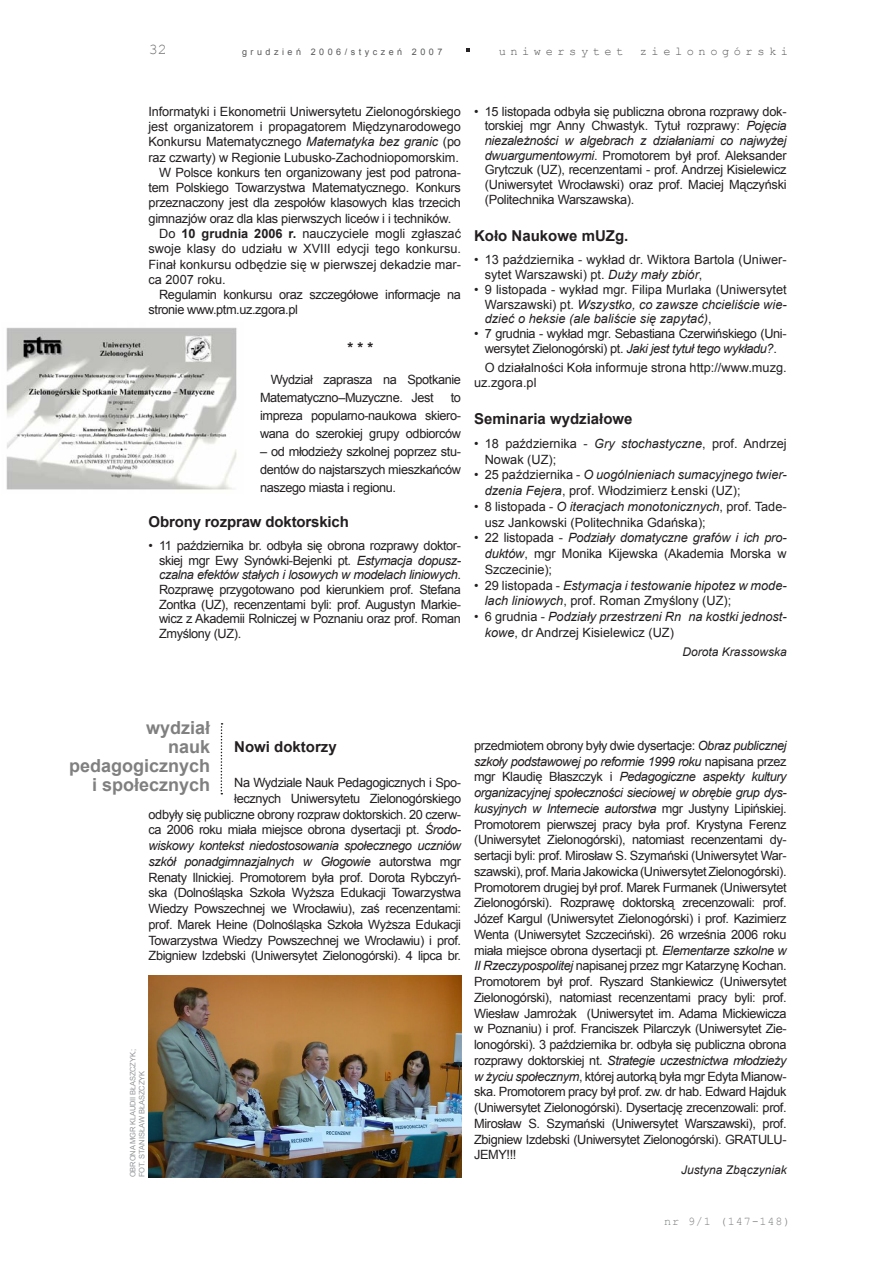
<style>
.page{position:relative;width:893px;height:1263px;background:#fff}
.page>*{position:absolute;margin:0;border:0;box-sizing:border-box;transform-origin:0 0}
.t1{font:700 18px/19px "Arial";color:#808080;text-align:right}
.t2{font:700 15px "Arial";color:#231f20}
.t3{font:15px "Courier New";color:#6c6d70}
.t4{font:12.75px/15.8px "Arial";letter-spacing:-.03em;color:#231f20;text-align:justify}
.t5{font:12.75px/15.8px "Arial";color:#231f20}
.t6{font:italic 12.75px/14.7px "Arial";color:#231f20}
.t7{font:12.75px "Arial";letter-spacing:-.01em;color:#231f20}
.t8{font:italic 12px "Arial";color:#231f20}
.t9{font:12px "Courier New";letter-spacing:.38em;color:#57585a}
.t10{font:11.85px "Courier New";letter-spacing:.07em;color:#808285}
.t11{font:9px "Arial";letter-spacing:.39em;color:#57585a}
.t12{font:7.5px/9px "Arial";letter-spacing:-.02em;color:#939598}
.s1{font-style:italic}
.s2{font-weight:700}
.s3{font-style:normal}
</style>
<div class="page">
<svg style="left:466px;top:49px;width:4px;height:3px"></svg>
<img style="left:148px;top:975px;width:313px;height:203px">
<svg style="left:221px;top:723px;width:2px;height:71px"></svg>
<img style="left:6px;top:327px;width:231px;height:163px">
<p class="t3" style="left:149px;top:40px;width:19px">32</p>
<p class="t11" style="left:242px;top:46px;width:202px">grudzień 2006/styczeń 2007</p>
<p class="t9" style="left:499px;top:44px;width:126px">uniwersytet</p>
<p class="t9" style="left:640px;top:44px;width:150px">zielonogórski</p>
<p class="t7" style="left:148px;top:103px;width:314px">Informatyki i Ekonometrii Uniwersytetu Zielonogórskiego</p>
<p class="t7" style="left:148px;top:118px;width:314px">jest organizatorem i propagatorem Międzynarodowego</p>
<p class="t7" style="left:148px;top:133px;width:314px">Konkursu Matematycznego <span class="s1">Matematyka bez granic</span> (po</p>
<p class="t7" style="left:148px;top:149px;width:312px">raz czwarty) w Regionie Lubusko-Zachodniopomorskim.</p>
<p class="t4" style="left:159px;top:165px;width:303px">W Polsce konkurs ten organizowany jest pod patrona-</p>
<p class="t4" style="left:149px;top:180px;width:314px">tem Polskiego Towarzystwa Matematycznego. Konkurs</p>
<p class="t4" style="left:149px;top:195px;width:314px">przeznaczony jest dla zespołów klasowych klas trzecich</p>
<p class="t4" style="left:149px;top:210px;width:304px">gimnazjów oraz dla klas pierwszych liceów i i techników.</p>
<p class="t5" style="left:159px;top:226px;width:303px">Do <span class="s2">10 grudnia 2006 r.</span> nauczyciele mogli zgłaszać</p>
<p class="t5" style="left:149px;top:241px;width:314px">swoje klasy do udziału w XVIII edycji tego konkursu.</p>
<p class="t5" style="left:149px;top:256px;width:314px">Finał konkursu odbędzie się w pierwszej dekadzie mar-</p>
<p class="t5" style="left:148px;top:272px;width:79px">ca 2007 roku.</p>
<p class="t4" style="left:159px;top:287px;width:303px">Regulamin konkursu oraz szczegółowe informacje na</p>
<p class="t4" style="left:148px;top:301px;width:151px">stronie www.ptm.uz.zgora.pl</p>
<p class="t2" style="left:348px;top:338px;width:27px">* * *</p>
<p class="t4" style="left:260px;top:370px;width:202px;line-height:18px;text-indent:11px">Wydział zaprasza na Spotkanie<br>Matematyczno–Muzyczne. Jest</p>
<p class="t4" style="left:260px;top:388px;width:203px;line-height:18px;text-indent:191px">to impreza popularno-naukowa skiero&shy;wana do szerokiej grupy odbiorców</p>
<p class="t4" style="left:260px;top:442px;width:203px;line-height:18px">– od młodzieży szkolnej poprzez stu&shy;dentów do najstarszych mieszkańców naszego miasta i regionu.</p>
<p class="t2" style="left:148px;top:511px;width:202px">Obrony rozpraw doktorskich</p>
<p class="t4" style="left:159px;top:538px;width:303px;line-height:14.7px;text-indent:-11px">• 11 października br. odbyła się obrona rozprawy doktor&shy;skiej mgr Ewy Synówki-Bejenki pt. <span class="s1">Estymacja dopusz&shy;czalna efektów stałych i losowych w modelach liniowych</span>.<br>Rozprawę przygotowano pod kierunkiem prof. Stefana Zontka (UZ), recenzentami byli: prof. Augustyn Markie&shy;wicz z Akademii Rolniczej w Poznaniu oraz prof. Roman Zmyślony (UZ).</p>
<p class="t4" style="left:485px;top:104px;width:303px;line-height:14.9px;text-indent:-11px">• 15 listopada odbyła się publiczna obrona rozprawy dok&shy;torskiej mgr Anny Chwastyk. Tytuł rozprawy: <span class="s1">Pojęcia niezależności w algebrach z działaniami co najwyżej dwuargumentowymi</span>. Promotorem był prof. Aleksander Grytczuk (UZ), recenzentami - prof. Andrzej Kisielewicz (Uniwersytet Wrocławski) oraz prof. Maciej Mączyński (Politechnika Warszawska).</p>
<p class="t2" style="left:474px;top:226px;width:156px">Koło Naukowe mUZg.</p>
<p class="t5" style="left:485px;top:253px;width:303px;line-height:14.7px;text-indent:-11px">• 13 października - wykład dr. Wiktora Bartola (Uniwer&shy;sytet Warszawski) pt. <span class="s1">Duży mały zbiór</span>,</p>
<p class="t6" style="left:485px;top:282px;width:303px;text-align:justify;text-indent:-11px"><span class="s3">• 9 listopada - wykład mgr. Filipa Murlaka (Uniwersytet Warszawski) pt.</span> Wszystko, co zawsze chcieliście wie&shy;dzieć o heksie (ale baliście się zapytać)<span class="s3">,</span></p>
<p class="t4" style="left:474px;top:326px;width:314px;line-height:14.7px;text-align:center">• 7 grudnia - wykład mgr. Sebastiana Czerwińskiego (Uni&shy;wersytet Zielonogórski) pt. <span class="s1">Jaki jest tytuł tego wykładu?</span>.</p>
<p class="t5" style="left:474px;top:360px;width:314px;line-height:15.3px;text-indent:11px">O działalności Koła informuje strona http://www.muzg. uz.zgora.pl</p>
<p class="t2" style="left:474px;top:409px;width:160px">Seminaria wydziałowe</p>
<p class="t5" style="left:485px;top:436px;width:303px;text-indent:-11px">• 18 października - <span class="s1">Gry stochastyczne</span>, prof. Andrzej<br>Nowak (UZ);</p>
<p class="t5" style="left:485px;top:467px;width:303px;text-indent:-11px">• 25 października - <span class="s1">O uogólnieniach sumacyjnego twier&shy;dzenia Fejera</span>, prof. Włodzimierz Łenski (UZ);</p>
<p class="t5" style="left:485px;top:499px;width:303px;text-indent:-11px">• 8 listopada - <span class="s1">O iteracjach monotonicznych</span>, prof. Tade&shy;usz Jankowski (Politechnika Gdańska);</p>
<p class="t4" style="left:485px;top:530px;width:303px;text-indent:-11px">• 22 listopada - <span class="s1">Podziały domatyczne grafów i ich pro&shy;duktów</span>, mgr Monika Kijewska (Akademia Morska w Szczecinie);</p>
<p class="t6" style="left:485px;top:577px;width:303px;line-height:15.8px;text-indent:-11px"><span class="s3">• 29 listopada -</span> Estymacja i testowanie hipotez w mode&shy;lach liniowych<span class="s3">, prof. Roman Zmyślony (UZ);</span></p>
<p class="t6" style="left:485px;top:609px;width:304px;line-height:15.8px;text-indent:-11px"><span class="s3">• 6 grudnia -</span> Podziały przestrzeni Rn na kostki jednost&shy;kowe<span class="s3">, dr Andrzej Kisielewicz (UZ)</span></p>
<p class="t8" style="left:683px;top:644px;width:106px">Dorota Krassowska</p>
<h1 class="t1" style="left:69px;top:719px;width:143px">wydział<br>nauk pedagogicznych i społecznych</h1>
<p class="t2" style="left:234px;top:737px;width:104px">Nowi doktorzy</p>
<p class="t4" style="left:149px;top:775px;width:314px;text-align:right">Na Wydziale Nauk Pedagogicznych i Spo-<br>łecznych Uniwersytetu Zielonogórskiego<br>odbyły się publiczne obrony rozpraw doktorskich. 20 czerw&shy;ca 2006 roku miała miejsce obrona dysertacji pt. <span class="s1">Środo&shy;wiskowy kontekst niedostosowania społecznego uczniów szkół ponadgimnazjalnych w Głogowie</span> autorstwa mgr Renaty Ilnickiej. Promotorem była prof. Dorota Rybczyń&shy;ska (Dolnośląska Szkoła Wyższa Edukacji Towarzystwa Wiedzy Powszechnej we Wrocławiu), zaś recenzentami: prof. Marek Heine (Dolnośląska Szkoła Wyższa Edukacji Towarzystwa Wiedzy Powszechnej we Wrocławiu) i prof.<br>Zbigniew Izdebski (Uniwersytet Zielonogórski). 4 lipca br.</p>
<p class="t12" style="left:128px;top:1177px;width:130px;rotate:-90deg">OBRONA MGR KLAUDII BŁASZCZYK.;<br>FOT. STANISŁAW BŁASZCZYK</p>
<p class="t4" style="left:474px;top:737px;width:314px">przedmiotem obrony były dwie dysertacje: <span class="s1">Obraz publicznej szkoły podstawowej po reformie 1999 roku</span> napisana przez mgr Klaudię Błaszczyk i <span class="s1">Pedagogiczne aspekty kultury organizacyjnej społeczności sieciowej w obrębie grup dys&shy;kusyjnych w Internecie autorstwa</span> mgr Justyny Lipińskiej.<br>Promotorem pierwszej pracy była prof. Krystyna Ferenz (Uniwersytet Zielonogórski), natomiast recenzentami dy&shy;sertacji byli: prof. Mirosław S. Szymański (Uniwersytet War&shy;szawski), prof. Maria Jakowicka (Uniwersytet Zielonogórski).<br>Promotorem drugiej był prof. Marek Furmanek (Uniwersytet Zielonogórski). Rozprawę doktorską zrecenzowali: prof.<br>Józef Kargul (Uniwersytet Zielonogórski) i prof. Kazimierz Wenta (Uniwersytet Szczeciński). 26 września 2006 roku miała miejsce obrona dysertacji pt. <span class="s1">Elementarze szkolne w II Rzeczypospolitej</span> napisanej przez mgr Katarzynę Kochan.<br>Promotorem był prof. Ryszard Stankiewicz (Uniwersytet Zielonogórski), natomiast recenzentami pracy byli: prof.<br>Wiesław Jamrożak (Uniwersytet im. Adama Mickiewicza w Poznaniu) i prof. Franciszek Pilarczyk (Uniwersytet Zie&shy;lonogórski). 3 października br. odbyła się publiczna obrona rozprawy doktorskiej nt. <span class="s1">Strategie uczestnictwa młodzieży w życiu społecznym</span>, której autorką była mgr Edyta Mianow&shy;ska. Promotorem pracy był prof. zw. dr hab. Edward Hajduk (Uniwersytet Zielonogórski). Dysertację zrecenzowali: prof.<br>Mirosław S. Szymański (Uniwersytet Warszawski), prof.<br>Zbigniew Izdebski (Uniwersytet Zielonogórski). GRATULU-JEMY!!!</p>
<p class="t8" style="left:681px;top:1162px;width:107px">Justyna Zbączyniak</p>
<p class="t10" style="left:664px;top:1214px;width:128px">nr 9/1 (147-148)</p>
</div>
